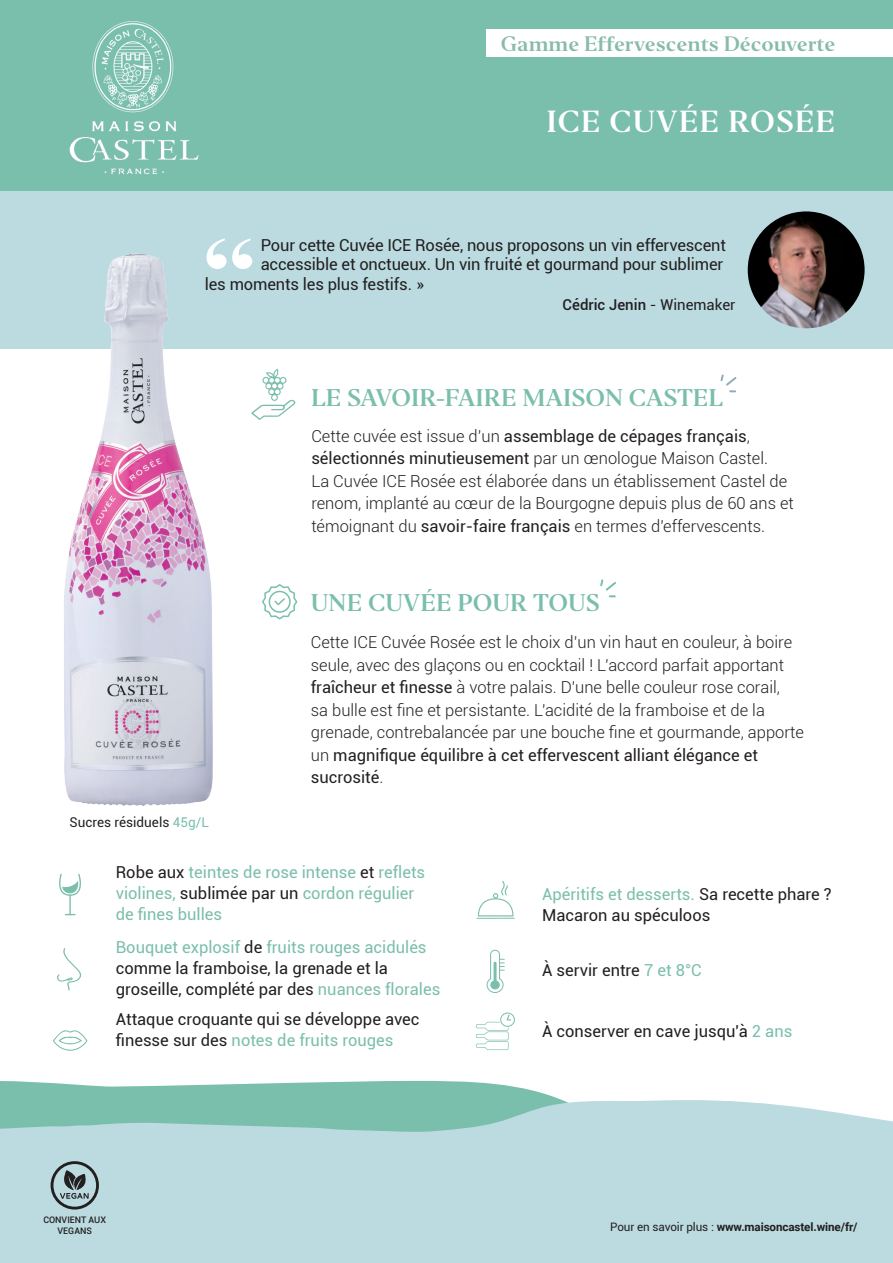
<style>
.page{position:relative;width:893px;height:1263px;background:#fff}
.page>*{position:absolute;margin:0;border:0;box-sizing:border-box;transform-origin:0 0}
.t1{font:700 28.5px "Editor";letter-spacing:.03em;color:#fff}
.t2{font:700 22.5px "Editor";color:#7abeac}
.t3{font:700 19.5px "Editor";color:#8ba}
.t4{font:300 16.5px/22.5px "Roboto";color:#231f20}
.t5{font:16.5px/21px "Roboto";color:#231f20}
.t6{font:16.5px/21px "Roboto";color:#7abeac}
.t7{font:500 15px "Roboto";color:#231f20}
.t8{font:13.5px "Roboto";color:#231f20}
.t9{font:700 11.7px "Roboto";letter-spacing:-.01em;color:#231f20}
.t10{font:500 9px/10.8px "Roboto";color:#231f20;text-align:center}
.s1{font-weight:400}
.s2{color:#7abeac}
.s3{color:#231f20}
</style>
<div class="page">
<div style="left:0;top:0;width:893px;height:192px;background:#7abeac"></div>
<div style="left:0;top:192px;width:893px;height:157px;background:#bbdbe0"></div>
<svg style="left:0;top:1080px;width:562px;height:20px;fill:#7abeac"></svg>
<svg style="left:0;top:1100px;width:893px;height:163px;fill:#bbdbe0"></svg>
<svg style="left:59px;top:873px;width:22px;height:42px"></svg>
<svg style="left:53px;top:1030px;width:34px;height:21px"></svg>
<svg style="left:57px;top:948px;width:24px;height:42px"></svg>
<svg style="left:486px;top:950px;width:19px;height:43px"></svg>
<div style="left:500px;top:1013px;width:15px;height:14px;border:1px solid #7abeac;border-radius:50%"></div>
<svg style="left:476px;top:1014px;width:35px;height:36px"></svg>
<svg style="left:476px;top:881px;width:39px;height:38px"></svg>
<img style="left:64px;top:253px;width:149px;height:553px">
<img style="left:69px;top:121px;width:130px;height:53px">
<svg style="left:206px;top:238px;width:46px;height:31px"></svg>
<svg style="left:262px;top:584px;width:35px;height:35px"></svg>
<svg style="left:251px;top:369px;width:45px;height:51px"></svg>
<svg style="left:720px;top:374px;width:17px;height:18px"></svg>
<svg style="left:600px;top:579px;width:16px;height:18px"></svg>
<img style="left:92px;top:21px;width:82px;height:92px">
<svg style="left:51px;top:1161px;width:48px;height:48px"></svg>
<div style="left:486px;top:30px;width:407px;height:27px;background:#fff"></div>
<img style="left:748px;top:211px;width:117px;height:117px;border-radius:58px">
<p class="t3" style="left:501px;top:31px;width:336px">Gamme Effervescents Découverte</p>
<h1 class="t1" style="left:546px;top:103px;width:291px">ICE CUVÉE ROSÉE</h1>
<p class="t5" style="left:261px;top:234px;width:467px">Pour cette Cuvée ICE Rosée, nous proposons un vin effervescent</p>
<p class="t5" style="left:261px;top:253px;width:464px">accessible et onctueux. Un vin fruité et gourmand pour sublimer</p>
<p class="t5" style="left:205px;top:273px;width:221px">les moments les plus festifs. »</p>
<p class="t7" style="left:563px;top:294px;width:174px">Cédric Jenin <span class="s1">- Winemaker</span></p>
<h2 class="t2" style="left:311px;top:383px;width:414px">LE SAVOIR-FAIRE MAISON CASTEL</h2>
<p class="t4" style="left:311px;top:424px;width:484px">Cette cuvée est issue d’un <span class="s1">assemblage de cépages français</span>, <span class="s1">sélectionnés minutieusement</span> par un œnologue Maison Castel.<br>La Cuvée ICE Rosée est élaborée dans un établissement Castel de renom, implanté au cœur de la Bourgogne depuis plus de 60 ans et témoignant du <span class="s1">savoir-faire français</span> en termes d'effervescents.</p>
<h2 class="t2" style="left:311px;top:589px;width:291px">UNE CUVÉE POUR TOUS</h2>
<p class="t8" style="left:69px;top:813px;width:141px">Sucres résiduels <span class="s2">45g/L</span></p>
<p class="t4" style="left:311px;top:630px;width:494px">Cette ICE Cuvée Rosée est le choix d’un vin haut en couleur, à boire seule, avec des glaçons ou en cocktail ! L’accord parfait apportant <span class="s1">fraîcheur et finesse</span> à votre palais. D'une belle couleur rose corail,<br>sa bulle est fine et persistante. L'acidité de la framboise et de la grenade, contrebalancée par une bouche fine et gourmande, apporte un <span class="s1">magnifique équilibre à cet effervescent alliant élégance et sucrosité</span>.</p>
<p class="t6" style="left:116px;top:861px;width:311px"><span class="s3">Robe aux</span> teintes de rose intense <span class="s3">et</span> reflets violines, <span class="s3">sublimée par un</span> cordon régulier de fines bulles</p>
<p class="t5" style="left:116px;top:936px;width:326px"><span class="s2">Bouquet explosif</span> de <span class="s2">fruits rouges acidulés </span>comme la framboise, la grenade et la groseille, complété par des <span class="s2">nuances florales</span></p>
<p class="t5" style="left:116px;top:1008px;width:305px">Attaque croquante qui se développe avec finesse sur des <span class="s2">notes de fruits rouges</span></p>
<p class="t10" style="left:43px;top:1214px;width:64px">CONVIENT AUX<br>VEGANS</p>
<p class="t5" style="left:542px;top:883px;width:291px"><span class="s2">Apéritifs et desserts.</span> Sa recette phare ?<br>Macaron au spéculoos</p>
<p class="t5" style="left:542px;top:959px;width:161px">À servir entre <span class="s2">7 et 8°C</span></p>
<p class="t5" style="left:542px;top:1020px;width:252px">À conserver en cave jusqu'à <span class="s2">2 ans</span></p>
<p class="t9" style="left:610px;top:1219px;width:249px"><span class="s1">Pour en savoir plus :</span> www.maisoncastel.wine/fr/</p>
</div>
